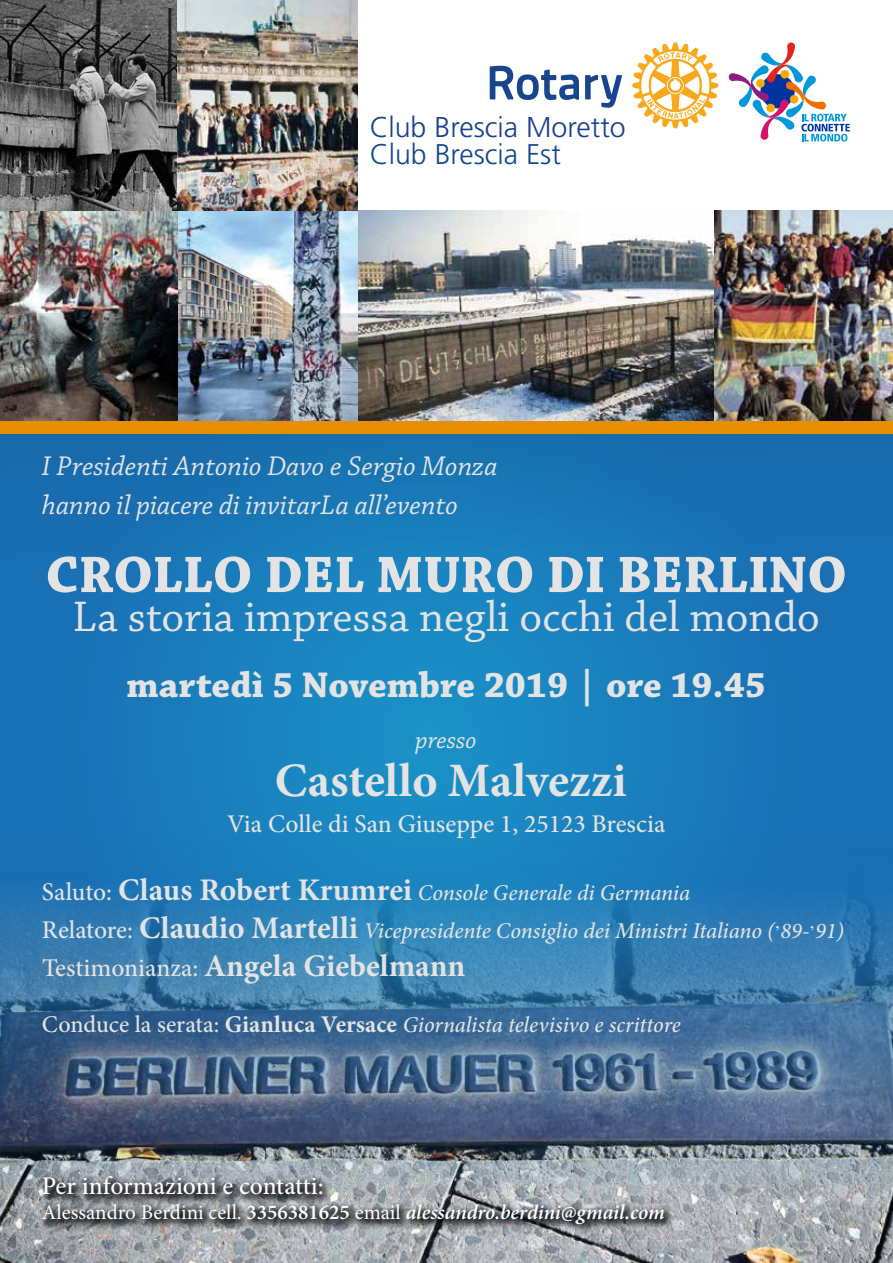
<style>
.page{position:relative;width:893px;height:1263px;background:#fff}
.page>*{position:absolute;margin:0;border:0;box-sizing:border-box;transform-origin:0 0}
.t1{font:700 54px "Chaparral Pro";color:#e3e3e3}
.t2{font:700 48px "Minion Pro";color:#e3e3e3}
.t3{font:45px "Chaparral Pro";color:#e3e3e3}
.t4{font:700 37.5px "Chaparral Pro";color:#e3e3e3}
.t5{font:700 31.5px "Minion Pro";color:#e3e3e3}
.t6{font:300 28.65px "Frutiger LT Std";color:#17418a}
.t7{font:italic 28.5px/39px "Chaparral Pro";color:#e3e3e3}
.t8{font:300 28.5px "Frutiger LT Std";color:#12478d}
.t9{font:500 25.5px "Minion Pro";color:#e3e3e3}
.t10{font:500 25.5px "Minion Pro";color:#fff}
.t11{font:italic 25.5px "Chaparral Pro";color:#e3e3e3}
.t12{font:italic 500 22.5px/37.8px "Minion Pro";letter-spacing:-.005em;color:#e3e3e3}
.t13{font:italic 600 21px "Minion Pro";letter-spacing:-.005em;color:#fff}
.s1{font-style:normal;font-size:25.5px}
.s2{font-weight:700;font-style:normal;font-size:31.5px}
.s3{font-weight:500;font-size:25.5px}
.s4{font-style:normal;font-size:24px}
.s5{font-weight:700;font-style:normal;font-size:24px}
.s6{font-weight:400;font-style:normal}
.s7{font-style:normal}
</style>
<div class="page">
<svg style="left:0;top:631px;width:893px;height:208px;background:#1a7dbc"></svg>
<img style="left:0;top:839px;width:893px;height:424px">
<img style="left:179px;top:210px;width:714px;height:103px">
<img style="left:0;top:0;width:179px;height:313px">
<img style="left:178px;top:0;width:179px;height:210px">
<img style="left:0;top:313px;width:893px;height:318px">
<div style="left:38px;top:1171px;width:637px;height:64px;background:#000;opacity:.75"></div>
<div style="left:0;top:421px;width:893px;height:13px;background:#e88f00"></div>
<svg style="left:490px;top:66px;width:132px;height:42px"></svg>
<svg style="left:632px;top:43px;width:86px;height:85px"></svg>
<svg style="left:729px;top:43px;width:121px;height:99px"></svg>
<svg style="left:776px;top:925px;width:3px;height:5px"></svg>
<svg style="left:811px;top:925px;width:3px;height:5px"></svg>
<p class="t6" style="left:369px;top:111px;width:258px">Club Brescia Moretto</p>
<p class="t8" style="left:370px;top:138px;width:193px">Club Brescia Est</p>
<p class="t7" style="left:42px;top:448px;width:457px">I Presidenti Antonio Davo e Sergio Monza hanno il piacere di invitarLa all’evento</p>
<h1 class="t1" style="left:46px;top:543px;width:803px">CROLLO DEL MURO DI BERLINO</h1>
<h3 class="t3" style="left:73px;top:592px;width:749px">La storia impressa negli occhi del mondo</h3>
<h3 class="t4" style="left:126px;top:663px;width:641px">martedì 5 Novembre 2019 | ore 19.45</h3>
<p class="t11" style="left:416px;top:726px;width:63px">presso</p>
<h2 class="t2" style="left:275px;top:747px;width:353px">Castello Malvezzi</h2>
<p class="t9" style="left:227px;top:807px;width:440px">Via Colle di San Giuseppe 1, 25123 Brescia</p>
<p class="t12" style="left:42px;top:874px;width:804px"><span class="s1">Saluto:</span> <span class="s2">Claus Robert Krumrei</span> Console Generale di Germania<br><span class="s1">Relatore:</span> <span class="s2">Claudio Martelli</span> Vicepresidente Consiglio dei Ministri Italiano ( 89- 91)</p>
<h3 class="t5" style="left:42px;top:943px;width:425px"><span class="s3">Testimonianza:</span> Angela Giebelmann</h3>
<p class="t12" style="left:42px;top:1005px;width:640px"><span class="s4">Conduce la serata:</span> <span class="s5">Gianluca Versace</span> Giornalista televisivo e scrittore</p>
<p class="t10" style="left:42px;top:1169px;width:283px">Per informazioni e contatti:</p>
<p class="t13" style="left:42px;top:1198px;width:624px"><span class="s6">Alessandro Berdini cell.</span> <span class="s7">3356381625</span> <span class="s6">email</span> alessandro.berdini@gmail.com</p>
</div>
